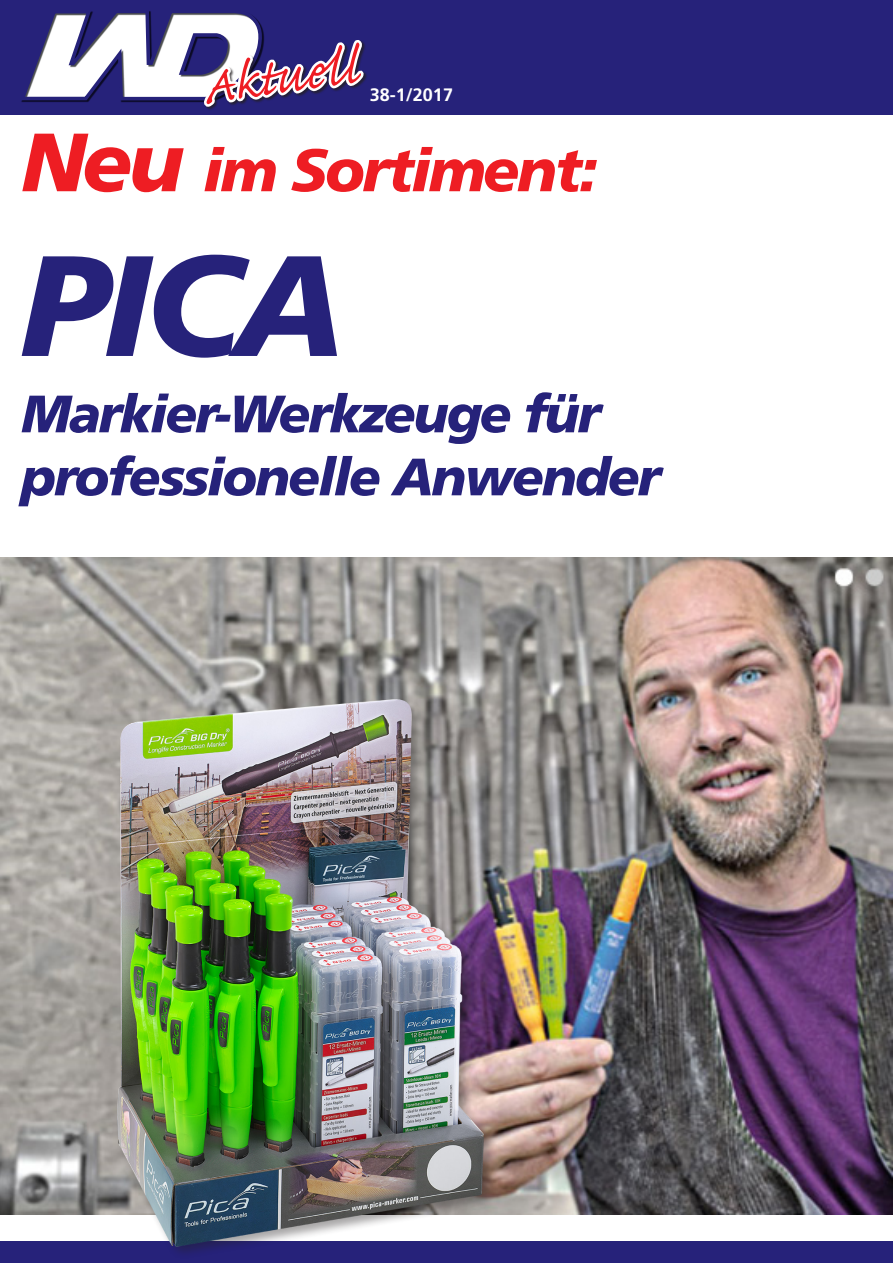
<style>
.page{position:relative;width:893px;height:1263px;background:#fff}
.page>*{position:absolute;margin:0;border:0;box-sizing:border-box;transform-origin:0 0}
.t1{font:italic 900 142.65px "Frutiger LT";color:#26227a}
.t2{font:65.55px "Caflisch Script Pro";color:#ee1d23}
.t3{font:italic 900 60px "Frutiger LT";letter-spacing:-.04em;color:#ee1d23}
.t4{font:italic 900 52.5px "Frutiger LT";letter-spacing:-.04em;color:#26227a}
.t5{font:700 18px "Frutiger LT";color:#fff}
.s1{font-size:82.5px}
</style>
<div class="page">
<img style="left:0;top:558px;width:893px;height:656px">
<div style="left:0;top:1242px;width:893px;height:21px;background:#26227a"></div>
<div style="left:0;top:0;width:893px;height:115px;background:#26227a"></div>
<svg style="left:21px;top:11px;width:344px;height:97px"></svg>
<img style="left:81px;top:659px;width:441px;height:594px">
<p class="t2" style="left:197px;top:54px;width:157px;rotate:-8deg">Aktuell</p>
<p class="t5" style="left:370px;top:84px;width:85px">38-1/2017</p>
<p class="t3" style="left:21px;top:134px;width:578px"><span class="s1">Neu</span> im Sortiment:</p>
<p class="t1" style="left:21px;top:221px;width:325px">PICA</p>
<p class="t4" style="left:21px;top:383px;width:581px">Markier-Werkzeuge für</p>
<p class="t4" style="left:21px;top:446px;width:641px">professionelle Anwender</p>
</div>
